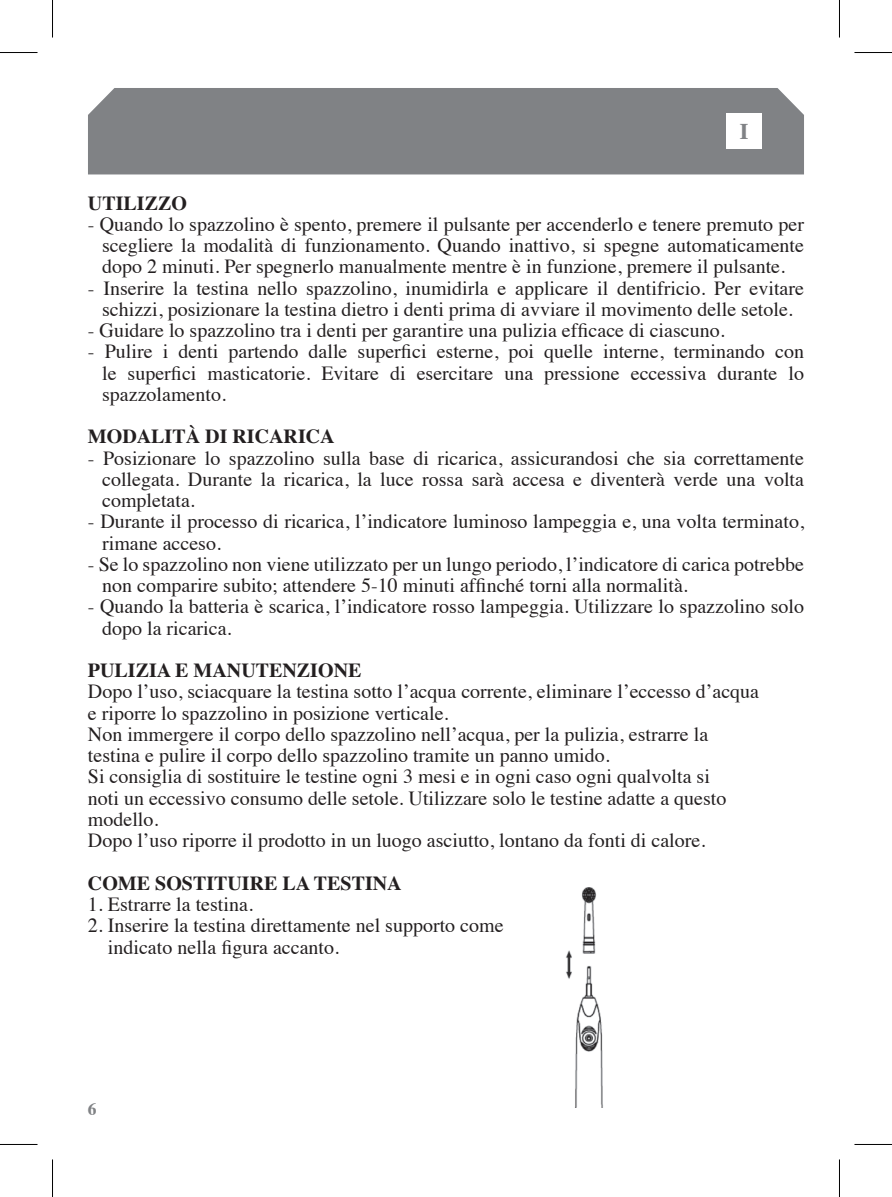
<style>
.page{position:relative;width:892px;height:1197px;background:#fff}
.page>*{position:absolute;margin:0;border:0;box-sizing:border-box;transform-origin:0 0}
.t1{font:700 22.5px "Times";color:#808285}
.t2{font:20px/21.2px "Times";color:#231f20}
.t3{font:700 20px "Times";color:#231f20}
.t4{font:700 17.5px "Times";color:#808285}
</style>
<div class="page">
<div style="left:88px;top:88px;width:716px;height:86px;background:#808285"></div>
<div style="left:726px;top:113px;width:35px;height:36px;background:#fff"></div>
<img style="left:566px;top:887px;width:37px;height:220px">
<hr style="left:0;top:52px;width:38px;height:1px;background:#000">
<hr style="left:854px;top:52px;width:38px;height:1px;background:#000">
<hr style="left:0;top:1143px;width:38px;height:1px;background:#000">
<hr style="left:854px;top:1143px;width:38px;height:1px;background:#000">
<hr style="left:52px;top:0;width:1px;height:37px;background:#000">
<hr style="left:52px;top:1159px;width:1px;height:37px;background:#000">
<hr style="left:839px;top:0;width:1px;height:37px;background:#000">
<hr style="left:839px;top:1159px;width:1px;height:37px;background:#000">
<p class="t1" style="left:739px;top:110px;width:10px">I</p>
<p class="t3" style="left:88px;top:184px;width:100px">UTILIZZO</p>
<p class="t2" style="left:102px;top:212px;width:703px;text-align:justify;text-indent:-14px">- Quando lo spazzolino è spento, premere il pulsante per accenderlo e tenere premuto per scegliere la modalità di funzionamento. Quando inattivo, si spegne automaticamente dopo 2 minuti. Per spegnerlo manualmente mentre è in funzione, premere il pulsante.</p>
<p class="t2" style="left:88px;top:275px;width:717px;text-align:center">- Inserire la testina nello spazzolino, inumidirla e applicare il dentifricio. Per evitare schizzi, posizionare la testina dietro i denti prima di avviare il movimento delle setole.</p>
<p class="t2" style="left:88px;top:318px;width:638px">- Guidare lo spazzolino tra i denti per garantire una pulizia efficace di ciascuno.</p>
<p class="t2" style="left:102px;top:339px;width:703px;text-align:justify;text-indent:-14px">- Pulire i denti partendo dalle superfici esterne, poi quelle interne, terminando con le superfici masticatorie. Evitare di esercitare una pressione eccessiva durante lo spazzolamento.</p>
<p class="t3" style="left:88px;top:417px;width:248px">MODALITÀ DI RICARICA</p>
<p class="t2" style="left:102px;top:445px;width:703px;text-align:justify;text-indent:-14px">- Posizionare lo spazzolino sulla base di ricarica, assicurandosi che sia correttamente collegata. Durante la ricarica, la luce rossa sarà accesa e diventerà verde una volta completata.</p>
<p class="t2" style="left:102px;top:509px;width:703px;text-indent:-14px">- Durante il processo di ricarica, l’indicatore luminoso lampeggia e, una volta terminato, rimane acceso.</p>
<p class="t2" style="left:102px;top:551px;width:703px;text-indent:-14px">- Se lo spazzolino non viene utilizzato per un lungo periodo, l’indicatore di carica potrebbe non comparire subito; attendere 5-10 minuti affinché torni alla normalità.</p>
<p class="t2" style="left:102px;top:594px;width:703px;text-indent:-14px">- Quando la batteria è scarica, l’indicatore rosso lampeggia. Utilizzare lo spazzolino solo dopo la ricarica.</p>
<p class="t3" style="left:88px;top:651px;width:275px">PULIZIA E MANUTENZIONE</p>
<p class="t2" style="left:88px;top:679px;width:672px">Dopo l’uso, sciacquare la testina sotto l’acqua corrente, eliminare l’eccesso d’acqua e riporre lo spazzolino in posizione verticale.<br>Non immergere il corpo dello spazzolino nell’acqua, per la pulizia, estrarre la testina e pulire il corpo dello spazzolino tramite un panno umido.<br>Si consiglia di sostituire le testine ogni 3 mesi e in ogni caso ogni qualvolta si<br>noti un eccessivo consumo delle setole. Utilizzare solo le testine adatte a questo modello.<br>Dopo l’uso riporre il prodotto in un luogo asciutto, lontano da fonti di calore.</p>
<p class="t3" style="left:88px;top:863px;width:315px">COME SOSTITUIRE LA TESTINA</p>
<p class="t2" style="left:88px;top:891px;width:166px">1. Estrarre la testina.</p>
<p class="t2" style="left:108px;top:913px;width:397px;text-indent:-20px">2. Inserire la testina direttamente nel supporto come indicato nella figura accanto.</p>
<p class="t4" style="left:88px;top:1092px;width:10px">6</p>
</div>
